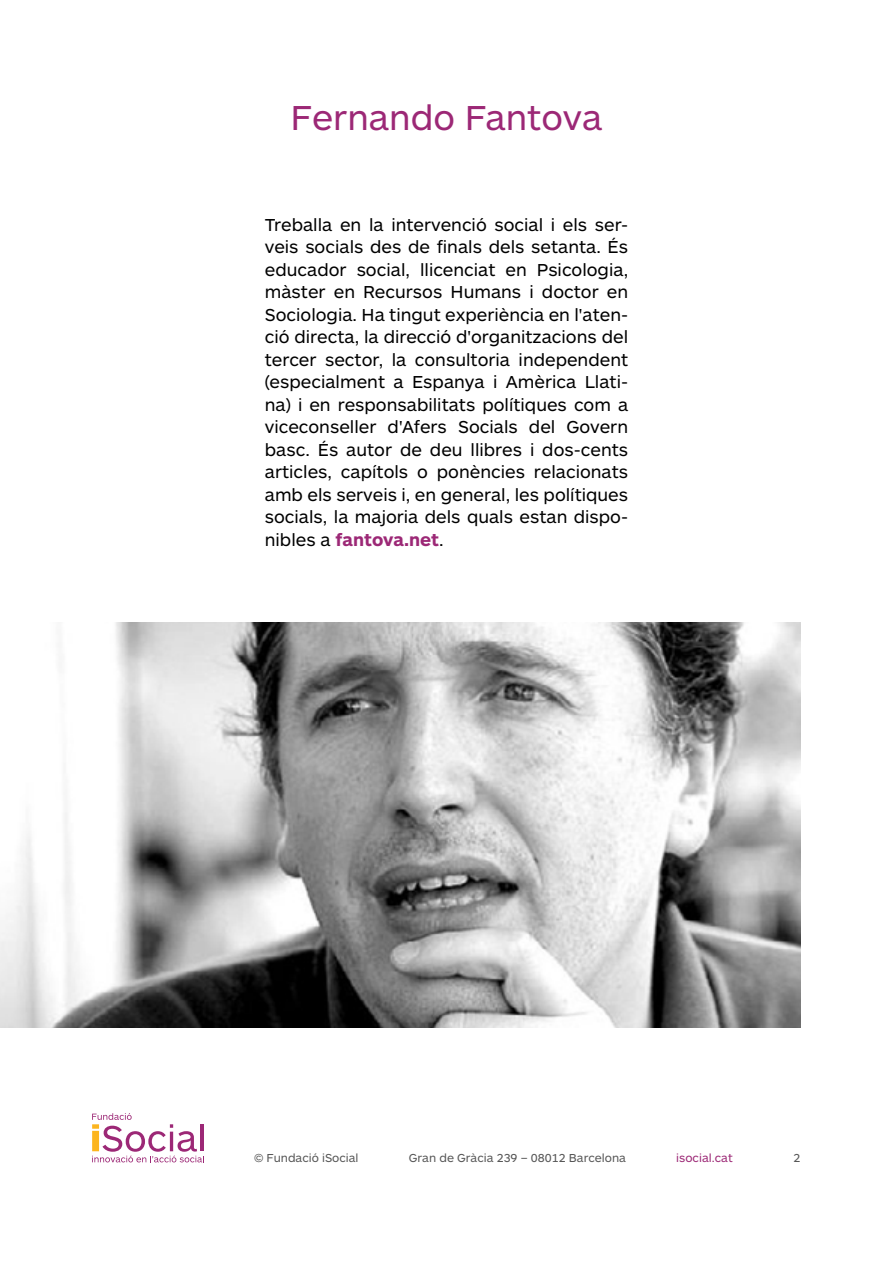
<style>
.page{position:relative;width:893px;height:1263px;background:#fff}
.page>*{position:absolute;margin:0;border:0;box-sizing:border-box;transform-origin:0 0}
.t1{font:36px "ARS Maquette";color:#9c2876}
.t2{font:18px/22.5px "ARS Maquette";color:#000;text-align:justify}
.t3{font:12px "ARS Maquette";color:#575757}
.t4{font:12px "ARS Maquette";color:#9c2876}
.s1{font-weight:700;color:#9c2876}
</style>
<div class="page">
<svg style="left:92px;top:1113px;width:112px;height:49px"></svg>
<img style="left:0;top:623px;width:801px;height:405px">
<h1 class="t1" style="left:290px;top:95px;width:314px">Fernando Fantova</h1>
<p class="t2" style="left:265px;top:212px;width:365px">Treballa en la intervenció social i els ser&shy;veis socials des de finals dels setanta. És educador social, llicenciat en Psicologia, màster en Recursos Humans i doctor en Sociologia. Ha tingut experiència en l'aten&shy;ció directa, la direcció d'organitzacions del tercer sector, la consultoria independent (especialment a Espanya i Amèrica Llati&shy;na) i en responsabilitats polítiques com a viceconseller d'Afers Socials del Govern basc. És autor de deu llibres i dos-cents articles, capítols o ponències relacionats amb els serveis i, en general, les polítiques socials, la majoria dels quals estan dispo&shy;nibles a <span class="s1">fantova.net</span>.</p>
<p class="t3" style="left:254px;top:1150px;width:106px">© Fundació iSocial</p>
<p class="t3" style="left:409px;top:1150px;width:219px">Gran de Gràcia 239 – 08012 Barcelona</p>
<p class="t4" style="left:676px;top:1150px;width:58px">isocial.cat</p>
<p class="t3" style="left:793px;top:1150px;width:8px">2</p>
</div>
